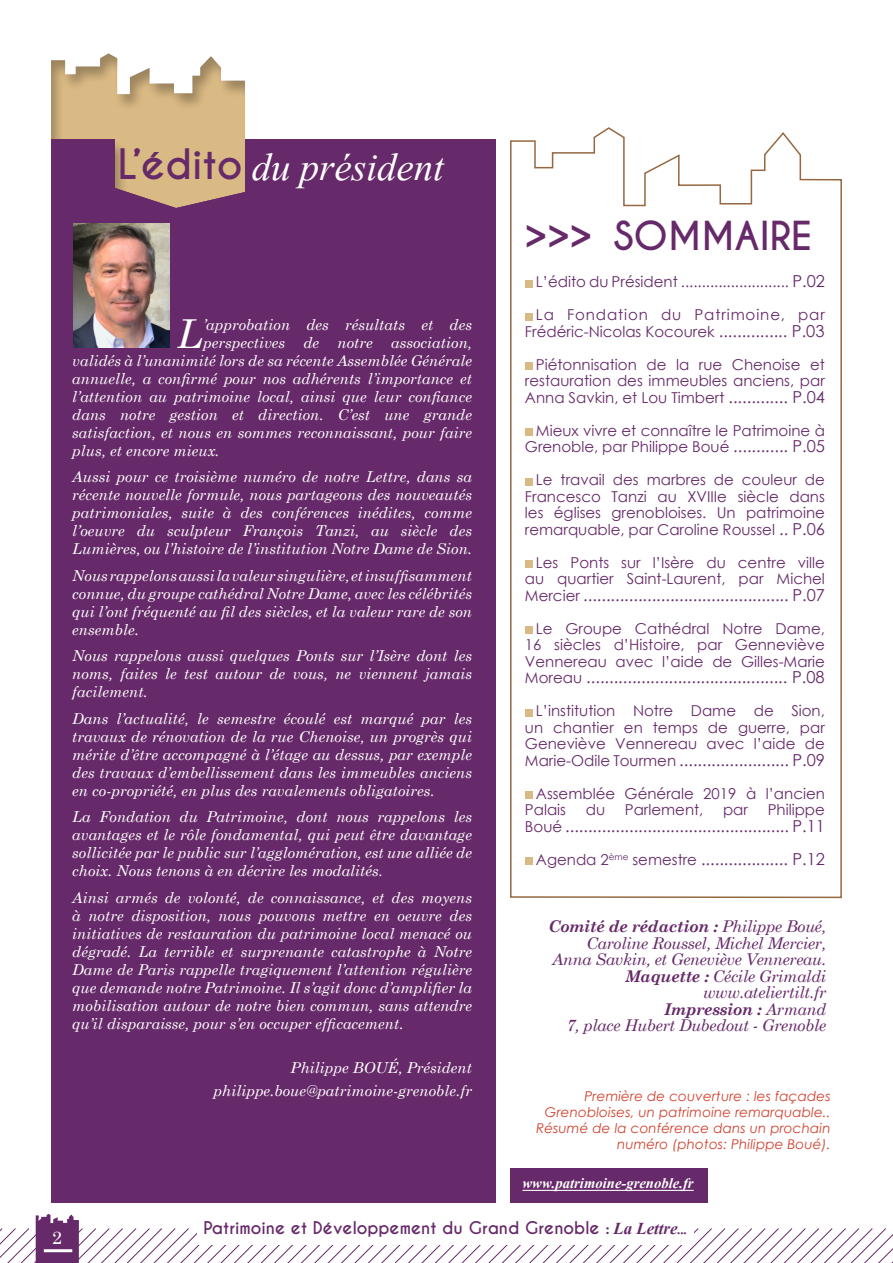
<style>
.page{position:relative;width:893px;height:1263px;background:#fff}
.page>*{position:absolute;margin:0;border:0;box-sizing:border-box;transform-origin:0 0}
.t1{font:48px "Vijaya";color:#fff}
.t2{font:italic 39.9px "Century Schoolbook";color:#fff}
.t3{font:700 39.3px "Caviar Dreams";color:#662969}
.Grand_Titre_Dossier{font:700 37.5px "Caviar Dreams";color:#662969}
.Sous-Titres{font:700 18.3px "Vijaya";color:#fff}
.t4{font:18px "Century Schoolbook";color:#fff}
.Sommaire{font:16.5px "Century Gothic";color:#662969}
.t5{font:700 16.5px "Caviar Dreams";color:#662969}
.Texte_Standard{font:italic 16.2px/16.5px "Century Schoolbook";letter-spacing:-.02em;color:#662969;text-align:right}
.Texte_Standard-2{font:italic 700 16.2px "Century Schoolbook";letter-spacing:-.02em;color:#662969}
.t6{font:italic 15px/18px "Century Schoolbook";color:#fff;text-align:justify}
.Sommaire-2{font:15px/16.5px "Century Gothic";color:#662969;text-align:justify}
.Sommaire-3{font:15px/16.5px "Century Gothic";letter-spacing:.06em;color:#662969;text-align:right}
.Légendes_Photos{font:italic 13.5px/16.2px "Century Gothic";letter-spacing:.01em;color:#d0402c;text-align:right}
.s1{font-family:"Century Gothic"}
.s2{font-size:16.5px}
.s3{font-size:15px}
.s4{font-weight:700}
.s5{font-weight:400}
.s6{font-family:"Vijaya";font-size:21px}
.s7{font-family:"Vijaya"}
</style>
<div class="page">
<svg style="left:0;top:1214px;width:893px;height:49px"></svg>
<hr style="left:44px;top:1249px;width:28px;height:3px;background:#fff">
<div style="left:197px;top:1210px;width:497px;height:34px;background:#fff"></div>
<svg style="left:510px;top:127px;width:332px;height:772px"></svg>
<div style="left:51px;top:139px;width:445px;height:1063px;background:#662969"></div>
<div style="left:49px;top:51px;width:197px;height:157px;background:#231f20;opacity:.33"></div>
<img style="left:73px;top:223px;width:96px;height:124px">
<div style="left:510px;top:1168px;width:198px;height:35px;background:#662969"></div>
<hr style="left:522px;top:1190px;width:172px;height:1px;background:#fff">
<div style="left:525px;top:280px;width:7px;height:7px;background:#daba84"></div>
<div style="left:525px;top:313px;width:7px;height:7px;background:#daba84"></div>
<div style="left:525px;top:363px;width:7px;height:7px;background:#daba84"></div>
<div style="left:525px;top:429px;width:7px;height:7px;background:#daba84"></div>
<div style="left:525px;top:478px;width:7px;height:7px;background:#daba84"></div>
<div style="left:525px;top:561px;width:7px;height:7px;background:#daba84"></div>
<div style="left:525px;top:627px;width:7px;height:7px;background:#daba84"></div>
<div style="left:525px;top:709px;width:7px;height:7px;background:#daba84"></div>
<div style="left:525px;top:792px;width:7px;height:7px;background:#daba84"></div>
<div style="left:525px;top:858px;width:7px;height:7px;background:#daba84"></div>
<p class="t3" style="left:118px;top:141px;width:126px">L’édito</p>
<p class="t1" style="left:252px;top:129px;width:194px">du président</p>
<p class="t2" style="left:177px;top:303px;width:28px">L</p>
<p class="t6" style="left:203px;top:315px;width:270px">’approbation des résultats et des</p>
<p class="t6" style="left:203px;top:333px;width:270px">perspectives de notre association,</p>
<p class="t6" style="left:72px;top:351px;width:401px">validés à l’unanimité lors de sa récente Assemblée Générale</p>
<p class="t6" style="left:72px;top:369px;width:401px">annuelle, a confirmé pour nos adhérents l’importance et</p>
<p class="t6" style="left:72px;top:387px;width:401px">l’attention au patrimoine local, ainsi que leur confiance</p>
<p class="t6" style="left:72px;top:405px;width:401px">dans notre gestion et direction. C’est une grande</p>
<p class="t6" style="left:72px;top:423px;width:401px">satisfaction, et nous en sommes reconnaissant, pour faire</p>
<p class="t6" style="left:72px;top:441px;width:149px">plus, et encore mieux.</p>
<p class="t6" style="left:72px;top:467px;width:401px">Aussi pour ce troisième numéro de notre Lettre, dans sa récente nouvelle formule, nous partageons des nouveautés patrimoniales, suite à des conférences inédites, comme l’oeuvre du sculpteur François Tanzi, au siècle des Lumières, ou l’histoire de l’institution Notre Dame de Sion.</p>
<p class="t6" style="left:72px;top:566px;width:401px">Nous rappelons aussi la valeur singulière, et insuffisamment connue, du groupe cathédral Notre Dame, avec les célébrités qui l’ont fréquenté au fil des siècles, et la valeur rare de son ensemble.</p>
<p class="t6" style="left:72px;top:646px;width:401px">Nous rappelons aussi quelques Ponts sur l’Isère dont les noms, faites le test autour de vous, ne viennent jamais facilement.</p>
<p class="t6" style="left:72px;top:709px;width:401px">Dans l’actualité, le semestre écoulé est marqué par les travaux de rénovation de la rue Chenoise, un progrès qui mérite d’être accompagné à l’étage au dessus, par exemple des travaux d’embellissement dans les immeubles anciens en co-propriété, en plus des ravalements obligatoires.</p>
<p class="t6" style="left:72px;top:807px;width:401px">La Fondation du Patrimoine, dont nous rappelons les avantages et le rôle fondamental, qui peut être davantage sollicitée par le public sur l’agglomération, est une alliée de choix. Nous tenons à en décrire les modalités.</p>
<p class="t6" style="left:72px;top:888px;width:401px">Ainsi armés de volonté, de connaissance, et des moyens à notre disposition, nous pouvons mettre en oeuvre des initiatives de restauration du patrimoine local menacé ou dégradé. La terrible et surprenante catastrophe à Notre Dame de Paris rappelle tragiquement l’attention régulière que demande notre Patrimoine. Il s’agit donc d’amplifier la mobilisation autour de notre bien commun, sans attendre qu’il disparaisse, pour s’en occuper efficacement.</p>
<p class="t6" style="left:291px;top:1058px;width:183px">Philippe BOUÉ, Président</p>
<p class="t6" style="left:214px;top:1081px;width:260px">philippe.boue@patrimoine-grenoble.fr</p>
<p class="Grand_Titre_Dossier" style="left:525px;top:213px;width:289px"><span class="s1">&gt;&gt;&gt;</span> SOMMAIRE</p>
<p class="Sommaire-2" style="left:536px;top:273px;width:291px">L’édito du Président .......................... <span class="s2">P.02</span></p>
<p class="Sommaire-3" style="left:525px;top:306px;width:302px">La Fondation du Patrimoine, par<br>Frédéric-Nicolas Kocourek <span class="s2">............... P.03</span></p>
<p class="Sommaire-2" style="left:525px;top:356px;width:301px;text-indent:11px">Piétonnisation de la rue Chenoise et restauration des immeubles anciens, par Anna Savkin, et Lou Timbert <span class="s2">............. P.04</span></p>
<p class="Sommaire-2" style="left:525px;top:422px;width:301px;text-align:right">Mieux vivre et connaître le Patrimoine à<br>Grenoble, par Philippe Boué <span class="s2">............ P.05</span></p>
<p class="Sommaire-2" style="left:525px;top:471px;width:302px;text-indent:11px">Le travail des marbres de couleur de Francesco Tanzi au XVIIIe siècle dans les églises grenobloises. Un patrimoine remarquable, par Caroline Roussel <span class="s2">.. P.06</span></p>
<p class="Sommaire-2" style="left:525px;top:554px;width:301px;text-align:right">Les Ponts sur l’Isère du centre ville au quartier Saint-Laurent, par Michel</p>
<p class="Sommaire" style="left:525px;top:583px;width:301px"><span class="s3">Mercier</span> ............................................. P.07</p>
<p class="Sommaire-2" style="left:525px;top:620px;width:301px;text-indent:11px">Le Groupe Cathédral Notre Dame, 16 siècles d’Histoire, par Genneviève Vennereau avec l’aide de Gilles-Marie</p>
<p class="Sommaire" style="left:525px;top:666px;width:301px"><span class="s3">Moreau</span> ............................................ P.08</p>
<p class="Sommaire-2" style="left:525px;top:702px;width:302px;text-indent:11px">L’institution Notre Dame de Sion, un chantier en temps de guerre, par Geneviève Vennereau avec l’aide de</p>
<p class="Sommaire" style="left:525px;top:748px;width:301px"><span class="s3">Marie-Odile Tourmen</span> ........................ P.09</p>
<p class="Sommaire-2" style="left:525px;top:785px;width:301px;text-indent:11px">Assemblée Générale 2019 à l’ancien<br>Palais</p>
<p class="Sommaire-2" style="left:586px;top:801px;width:21px">du</p>
<p class="Sommaire-2" style="left:625px;top:801px;width:80px">Parlement,</p>
<p class="Sommaire-2" style="left:723px;top:801px;width:26px">par</p>
<p class="Sommaire-2" style="left:768px;top:801px;width:59px">Philippe</p>
<p class="Sommaire" style="left:525px;top:814px;width:301px"><span class="s3">Boué</span> ................................................. P.11</p>
<p class="Sommaire" style="left:536px;top:847px;width:291px"><span class="s3">Agenda 2</span><sup>ème</sup> <span class="s3">semestre</span> ................... P.12</p>
<p class="Texte_Standard" style="left:548px;top:917px;width:279px"><span class="s4">Comité de rédaction :</span> Philippe Boué,<br>Caroline Roussel, Michel Mercier,<br>Anna Savkin, et Geneviève Vennereau.</p>
<p class="Texte_Standard" style="left:625px;top:967px;width:202px"><span class="s4">Maquette :</span> Cécile Grimaldi</p>
<p class="Texte_Standard" style="left:703px;top:983px;width:125px">www.ateliertilt.fr</p>
<p class="Texte_Standard-2" style="left:664px;top:996px;width:164px">Impression : <span class="s5">Armand</span></p>
<p class="Texte_Standard" style="left:567px;top:1016px;width:261px">7, place Hubert Dubedout - Grenoble</p>
<p class="Légendes_Photos" style="left:536px;top:1087px;width:296px">Première de couverture : les façades Grenobloises, un patrimoine remarquable..<br>Résumé de la conférence dans un prochain numéro (photos: Philippe Boué).</p>
<p class="Sous-Titres" style="left:522px;top:1169px;width:173px">www.patrimoine-grenoble.fr</p>
<p class="t4" style="left:52px;top:1222px;width:12px">2</p>
<p class="t5" style="left:203px;top:1218px;width:486px">Patrimoine et Développement du Grand Grenoble : <span class="s6">La Lettre</span><span class="s7">...</span></p>
</div>
